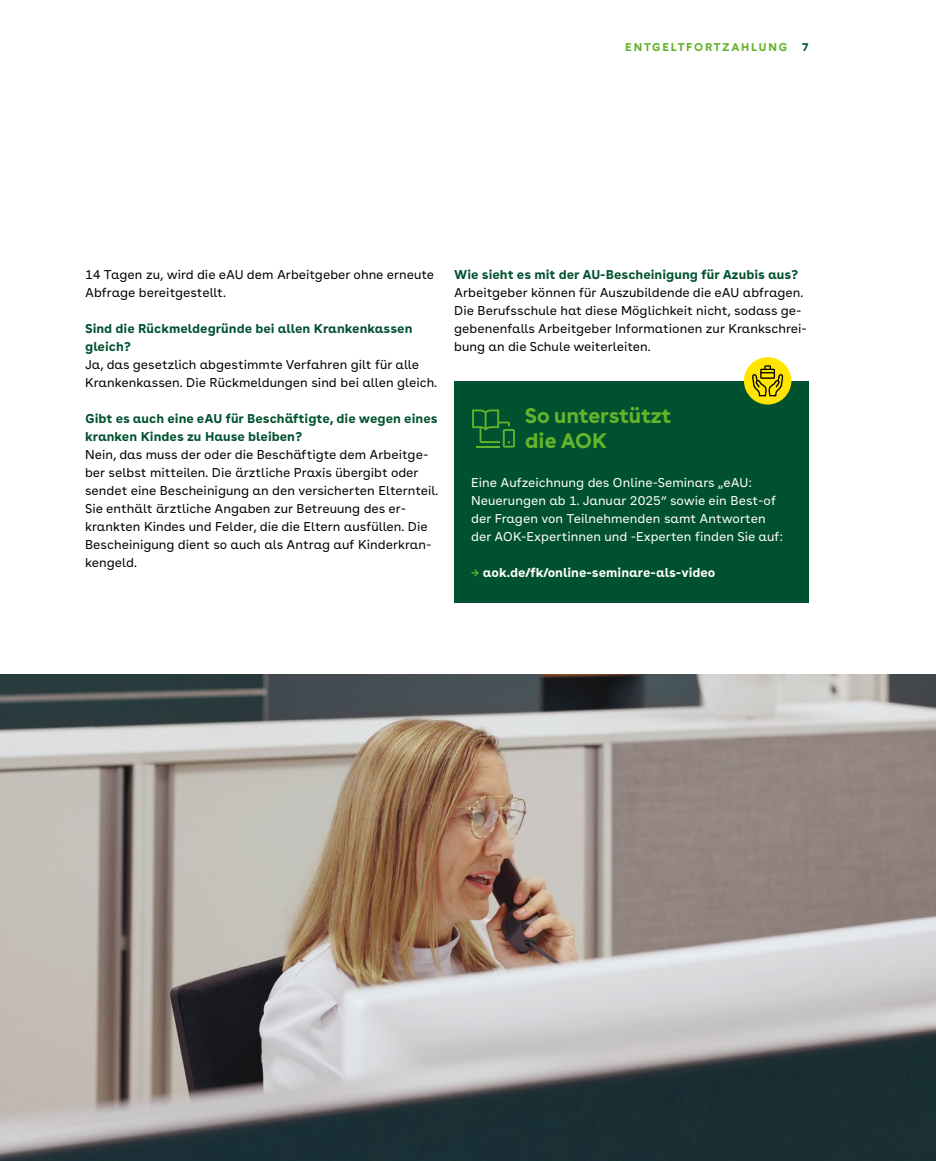
<style>
.page{position:relative;width:936px;height:1161px;background:#fff}
.page>*{position:absolute;margin:0;border:0;box-sizing:border-box;transform-origin:0 0}
.t1{font:700 21px/25.2px "AOK Buenos Aires";color:#64b32b}
.t2{font:12.75px/18px "AOK Buenos Aires Text";color:#000}
.t3{font:700 12.75px/18px "AOK Buenos Aires Text";color:#005130}
.t4{font:12.75px/18px "AOK Buenos Aires Text";color:#fff}
.t5{font:700 12.75px "AOK Buenos Aires Text";color:#fff}
.t6{font:700 11.25px "AOK Buenos Aires";letter-spacing:.16em;color:#64b32b}
.t7{font:700 11.25px "AOK Buenos Aires";color:#005130}
.s1{color:#64b32b}
</style>
<div class="page">
<img style="left:0;top:675px;width:935px;height:486px">
<div style="left:454px;top:381px;width:354px;height:222px;background:#005130"></div>
<svg style="left:472px;top:409px;width:43px;height:39px"></svg>
<div style="left:743px;top:357px;width:48px;height:47px;background:#ffe500;border-radius:50%"></div>
<svg style="left:752px;top:365px;width:31px;height:31px"></svg>
<p class="t6" style="left:625px;top:37px;width:163px">ENTGELTFORTZAHLUNG</p>
<p class="t7" style="left:802px;top:37px;width:8px">7</p>
<p class="t2" style="left:85px;top:264px;width:350px">14 Tagen zu, wird die eAU dem Arbeitgeber ohne erneute<br>Abfrage bereitgestellt.</p>
<p class="t3" style="left:85px;top:318px;width:329px">Sind die Rückmeldegründe bei allen Krankenkassen gleich?</p>
<p class="t2" style="left:85px;top:354px;width:353px">Ja, das gesetzlich abgestimmte Verfahren gilt für alle<br>Krankenkassen. Die Rückmeldungen sind bei allen gleich.</p>
<p class="t3" style="left:85px;top:408px;width:354px">Gibt es auch eine eAU für Beschäftigte, die wegen eines kranken Kindes zu Hause bleiben?</p>
<p class="t2" style="left:85px;top:444px;width:355px">Nein, das muss der oder die Beschäftigte dem Arbeitge&shy;ber selbst mitteilen. Die ärztliche Praxis übergibt oder sendet eine Bescheinigung an den versicherten Elternteil.<br>Sie enthält ärztliche Angaben zur Betreuung des er&shy;krankten Kindes und Felder, die die Eltern ausfüllen. Die Bescheinigung dient so auch als Antrag auf Kinderkran&shy;kengeld.</p>
<p class="t3" style="left:454px;top:264px;width:345px">Wie sieht es mit der AU-Bescheinigung für Azubis aus?</p>
<p class="t2" style="left:454px;top:282px;width:354px">Arbeitgeber können für Auszubildende die eAU abfragen.<br>Die Berufsschule hat diese Möglichkeit nicht, sodass ge&shy;gebenenfalls Arbeitgeber Informationen zur Krankschrei&shy;bung an die Schule weiterleiten.</p>
<h1 class="t1" style="left:524px;top:401px;width:148px">So unterstützt die AOK</h1>
<p class="t4" style="left:471px;top:473px;width:313px">Eine Aufzeichnung des Online-Seminars „eAU:<br>Neuerungen ab 1. Januar 2025“ sowie ein Best-of der Fragen von Teilnehmenden samt Antworten der AOK-Expertinnen und -Experten finden Sie auf:</p>
<p class="t5" style="left:471px;top:562px;width:246px"><span class="s1">→</span> aok.de/fk/online-seminare-als-video</p>
</div>
